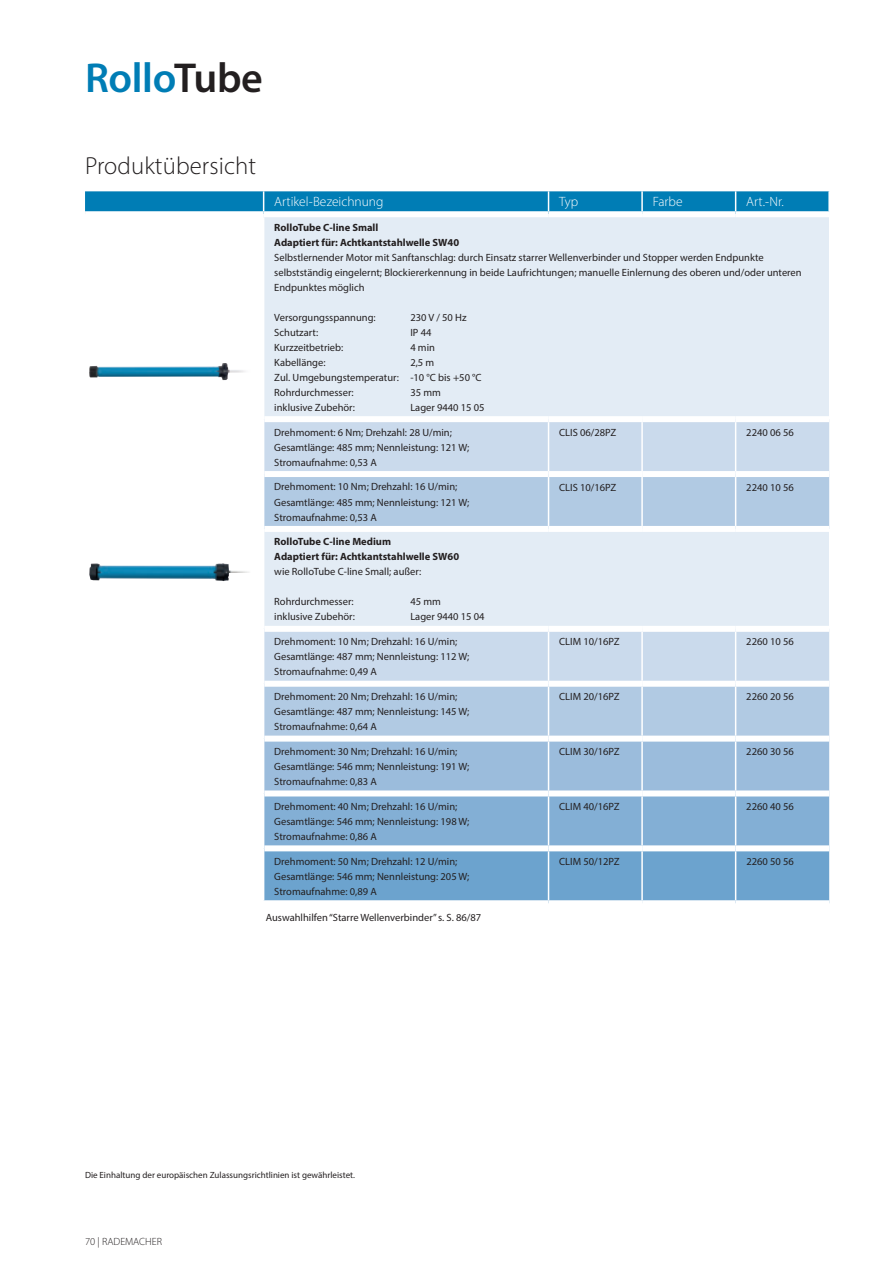
<style>
.page{position:relative;width:893px;height:1263px;background:#fff}
.page>*{position:absolute;margin:0;border:0;box-sizing:border-box;transform-origin:0 0}
.t1{font:600 42px "Myriad Pro";letter-spacing:-.01em;color:#007db5}
.t2{font:300 24.75px "Myriad Pro";letter-spacing:.005em;color:#231f20}
.t3{font:300 13.5px "Myriad Pro";color:#fff}
.t4{font:10.5px/15px "Myriad Pro";color:#231f20}
.t5{font:700 10.5px/15px "Myriad Pro";color:#231f20}
.t6{font:300 10.5px "Myriad Pro";color:#231f20}
.t7{font:9px "Myriad Pro";color:#231f20}
.s1{color:#231f20}
</style>
<div class="page">
<div style="left:264px;top:214px;width:565px;height:205px;background:#e3ecf5"></div>
<svg style="left:264px;top:422px;width:565px;height:104px;background:#bdd2e7"></svg>
<div style="left:264px;top:529px;width:565px;height:100px;background:#e3ecf5"></div>
<svg style="left:264px;top:632px;width:565px;height:268px;background:#9cbedd"></svg>
<div style="left:85px;top:191px;width:743px;height:20px;background:#007db5"></div>
<div style="left:264px;top:416px;width:285px;height:6px;background:#fff"></div>
<div style="left:549px;top:416px;width:93px;height:6px;background:#fff"></div>
<hr style="left:548px;top:422px;width:1px;height:49px;background:#fff">
<div style="left:642px;top:416px;width:94px;height:6px;background:#fff"></div>
<hr style="left:641px;top:422px;width:2px;height:49px;background:#fff">
<div style="left:736px;top:416px;width:93px;height:6px;background:#fff"></div>
<hr style="left:735px;top:422px;width:1px;height:49px;background:#fff">
<div style="left:264px;top:471px;width:285px;height:6px;background:#fff"></div>
<div style="left:549px;top:471px;width:93px;height:6px;background:#fff"></div>
<hr style="left:548px;top:477px;width:1px;height:49px;background:#fff">
<div style="left:642px;top:471px;width:94px;height:6px;background:#fff"></div>
<hr style="left:641px;top:477px;width:2px;height:49px;background:#fff">
<div style="left:736px;top:471px;width:93px;height:6px;background:#fff"></div>
<hr style="left:735px;top:477px;width:1px;height:49px;background:#fff">
<div style="left:264px;top:526px;width:285px;height:6px;background:#fff"></div>
<div style="left:549px;top:526px;width:93px;height:6px;background:#fff"></div>
<div style="left:642px;top:526px;width:94px;height:6px;background:#fff"></div>
<div style="left:736px;top:526px;width:93px;height:6px;background:#fff"></div>
<div style="left:264px;top:626px;width:285px;height:6px;background:#fff"></div>
<div style="left:549px;top:626px;width:93px;height:6px;background:#fff"></div>
<hr style="left:548px;top:632px;width:1px;height:49px;background:#fff">
<div style="left:642px;top:626px;width:94px;height:6px;background:#fff"></div>
<hr style="left:641px;top:632px;width:2px;height:49px;background:#fff">
<div style="left:736px;top:626px;width:93px;height:6px;background:#fff"></div>
<hr style="left:735px;top:632px;width:1px;height:49px;background:#fff">
<div style="left:264px;top:681px;width:285px;height:6px;background:#fff"></div>
<div style="left:549px;top:681px;width:93px;height:6px;background:#fff"></div>
<hr style="left:548px;top:687px;width:1px;height:49px;background:#fff">
<div style="left:642px;top:681px;width:94px;height:6px;background:#fff"></div>
<hr style="left:641px;top:687px;width:2px;height:49px;background:#fff">
<div style="left:736px;top:681px;width:93px;height:6px;background:#fff"></div>
<hr style="left:735px;top:687px;width:1px;height:49px;background:#fff">
<div style="left:264px;top:736px;width:285px;height:6px;background:#fff"></div>
<div style="left:549px;top:736px;width:93px;height:6px;background:#fff"></div>
<hr style="left:548px;top:742px;width:1px;height:48px;background:#fff">
<div style="left:642px;top:736px;width:94px;height:6px;background:#fff"></div>
<hr style="left:641px;top:742px;width:2px;height:48px;background:#fff">
<div style="left:736px;top:736px;width:93px;height:6px;background:#fff"></div>
<hr style="left:735px;top:742px;width:1px;height:48px;background:#fff">
<div style="left:264px;top:790px;width:285px;height:6px;background:#fff"></div>
<div style="left:549px;top:790px;width:93px;height:6px;background:#fff"></div>
<hr style="left:548px;top:796px;width:1px;height:49px;background:#fff">
<div style="left:642px;top:790px;width:94px;height:6px;background:#fff"></div>
<hr style="left:641px;top:796px;width:2px;height:49px;background:#fff">
<div style="left:736px;top:790px;width:93px;height:6px;background:#fff"></div>
<hr style="left:735px;top:796px;width:1px;height:49px;background:#fff">
<div style="left:264px;top:845px;width:285px;height:6px;background:#fff"></div>
<div style="left:549px;top:845px;width:93px;height:6px;background:#fff"></div>
<hr style="left:548px;top:851px;width:1px;height:49px;background:#fff">
<div style="left:642px;top:845px;width:94px;height:6px;background:#fff"></div>
<hr style="left:641px;top:851px;width:2px;height:49px;background:#fff">
<div style="left:736px;top:845px;width:93px;height:6px;background:#fff"></div>
<hr style="left:735px;top:851px;width:1px;height:49px;background:#fff">
<div style="left:264px;top:211px;width:285px;height:6px;background:#fff"></div>
<div style="left:549px;top:211px;width:93px;height:6px;background:#fff"></div>
<div style="left:642px;top:211px;width:94px;height:6px;background:#fff"></div>
<div style="left:736px;top:211px;width:94px;height:6px;background:#fff"></div>
<img style="left:89px;top:363px;width:156px;height:17px">
<img style="left:89px;top:563px;width:160px;height:18px">
<h1 class="t1" style="left:85px;top:51px;width:179px">Rollo<span class="s1">Tube</span></h1>
<h2 class="t2" style="left:85px;top:151px;width:173px">Produktübersicht</h2>
<p class="t3" style="left:274px;top:193px;width:111px">Artikel-Bezeichnung</p>
<p class="t3" style="left:559px;top:193px;width:21px">Typ</p>
<p class="t3" style="left:653px;top:193px;width:31px">Farbe</p>
<p class="t3" style="left:746px;top:193px;width:39px">Art.-Nr.</p>
<p class="t5" style="left:274px;top:219px;width:186px">RolloTube C-line Small<br>Adaptiert für: Achtkantstahlwelle SW40</p>
<p class="t4" style="left:274px;top:249px;width:529px">Selbstlernender Motor mit Sanftanschlag: durch Einsatz starrer Wellenverbinder und Stopper werden Endpunkte selbstständig eingelernt; Blockiererkennung in beide Laufrichtungen; manuelle Einlernung des oberen und/oder unteren<br>Endpunktes möglich</p>
<p class="t4" style="left:274px;top:309px;width:103px">Versorgungsspannung:</p>
<p class="t4" style="left:410px;top:309px;width:58px">230 V / 50 Hz</p>
<p class="t4" style="left:274px;top:324px;width:45px">Schutzart:</p>
<p class="t4" style="left:410px;top:324px;width:23px">IP 44</p>
<p class="t4" style="left:274px;top:339px;width:71px">Kurzzeitbetrieb:</p>
<p class="t4" style="left:410px;top:339px;width:26px">4 min</p>
<p class="t4" style="left:274px;top:354px;width:53px">Kabellänge:</p>
<p class="t4" style="left:274px;top:354px;width:209px;text-indent:136px">2,5 m<br>Zul. Umgebungstemperatur: -10 °C bis +50 °C<br>Rohrdurchmesser:</p>
<p class="t4" style="left:410px;top:384px;width:32px">35 mm</p>
<p class="t4" style="left:274px;top:399px;width:82px">inklusive Zubehör:</p>
<p class="t4" style="left:410px;top:399px;width:76px">Lager 9440 15 05</p>
<p class="t4" style="left:274px;top:424px;width:197px">Drehmoment: 6 Nm; Drehzahl: 28 U/min;<br>Gesamtlänge: 485 mm; Nennleistung: 121 W;<br>Stromaufnahme: 0,53 A</p>
<p class="t4" style="left:559px;top:424px;width:59px">CLIS 06/28PZ</p>
<p class="t4" style="left:746px;top:424px;width:49px">2240 06 56</p>
<p class="t4" style="left:274px;top:479px;width:197px">Drehmoment: 10 Nm; Drehzahl: 16 U/min;<br>Gesamtlänge: 485 mm; Nennleistung: 121 W;<br>Stromaufnahme: 0,53 A</p>
<p class="t4" style="left:559px;top:479px;width:59px">CLIS 10/16PZ</p>
<p class="t4" style="left:746px;top:479px;width:49px">2240 10 56</p>
<p class="t5" style="left:274px;top:534px;width:186px">RolloTube C-line Medium<br>Adaptiert für: Achtkantstahlwelle SW60</p>
<p class="t4" style="left:274px;top:564px;width:148px">wie RolloTube C-line Small; außer:</p>
<p class="t4" style="left:274px;top:594px;width:81px">Rohrdurchmesser:</p>
<p class="t4" style="left:410px;top:594px;width:32px">45 mm</p>
<p class="t4" style="left:274px;top:609px;width:82px">inklusive Zubehör:</p>
<p class="t4" style="left:410px;top:609px;width:76px">Lager 9440 15 04</p>
<p class="t4" style="left:274px;top:634px;width:197px">Drehmoment: 10 Nm; Drehzahl: 16 U/min;<br>Gesamtlänge: 487 mm; Nennleistung: 112 W;<br>Stromaufnahme: 0,49 A</p>
<p class="t4" style="left:559px;top:634px;width:62px">CLIM 10/16PZ</p>
<p class="t4" style="left:746px;top:634px;width:49px">2260 10 56</p>
<p class="t4" style="left:274px;top:689px;width:197px">Drehmoment: 20 Nm; Drehzahl: 16 U/min;<br>Gesamtlänge: 487 mm; Nennleistung: 145 W;<br>Stromaufnahme: 0,64 A</p>
<p class="t4" style="left:559px;top:689px;width:62px">CLIM 20/16PZ</p>
<p class="t4" style="left:746px;top:689px;width:49px">2260 20 56</p>
<p class="t4" style="left:274px;top:744px;width:197px">Drehmoment: 30 Nm; Drehzahl: 16 U/min;<br>Gesamtlänge: 546 mm; Nennleistung: 191 W;<br>Stromaufnahme: 0,83 A</p>
<p class="t4" style="left:559px;top:744px;width:62px">CLIM 30/16PZ</p>
<p class="t4" style="left:746px;top:744px;width:49px">2260 30 56</p>
<p class="t4" style="left:274px;top:799px;width:197px">Drehmoment: 40 Nm; Drehzahl: 16 U/min;<br>Gesamtlänge: 546 mm; Nennleistung: 198 W;<br>Stromaufnahme: 0,86 A</p>
<p class="t4" style="left:559px;top:799px;width:62px">CLIM 40/16PZ</p>
<p class="t4" style="left:746px;top:799px;width:49px">2260 40 56</p>
<p class="t4" style="left:274px;top:854px;width:197px">Drehmoment: 50 Nm; Drehzahl: 12 U/min;<br>Gesamtlänge: 546 mm; Nennleistung: 205 W;<br>Stromaufnahme: 0,89 A</p>
<p class="t4" style="left:559px;top:854px;width:62px">CLIM 50/12PZ</p>
<p class="t4" style="left:746px;top:854px;width:49px">2260 50 56</p>
<p class="t4" style="left:266px;top:909px;width:217px">Auswahlhilfen “Starre Wellenverbinder” s. S. 86/87</p>
<p class="t7" style="left:85px;top:1169px;width:271px">Die Einhaltung der europäischen Zulassungsrichtlinien ist gewährleistet.</p>
<p class="t6" style="left:85px;top:1235px;width:79px">70 | RADEMACHER</p>
</div>
